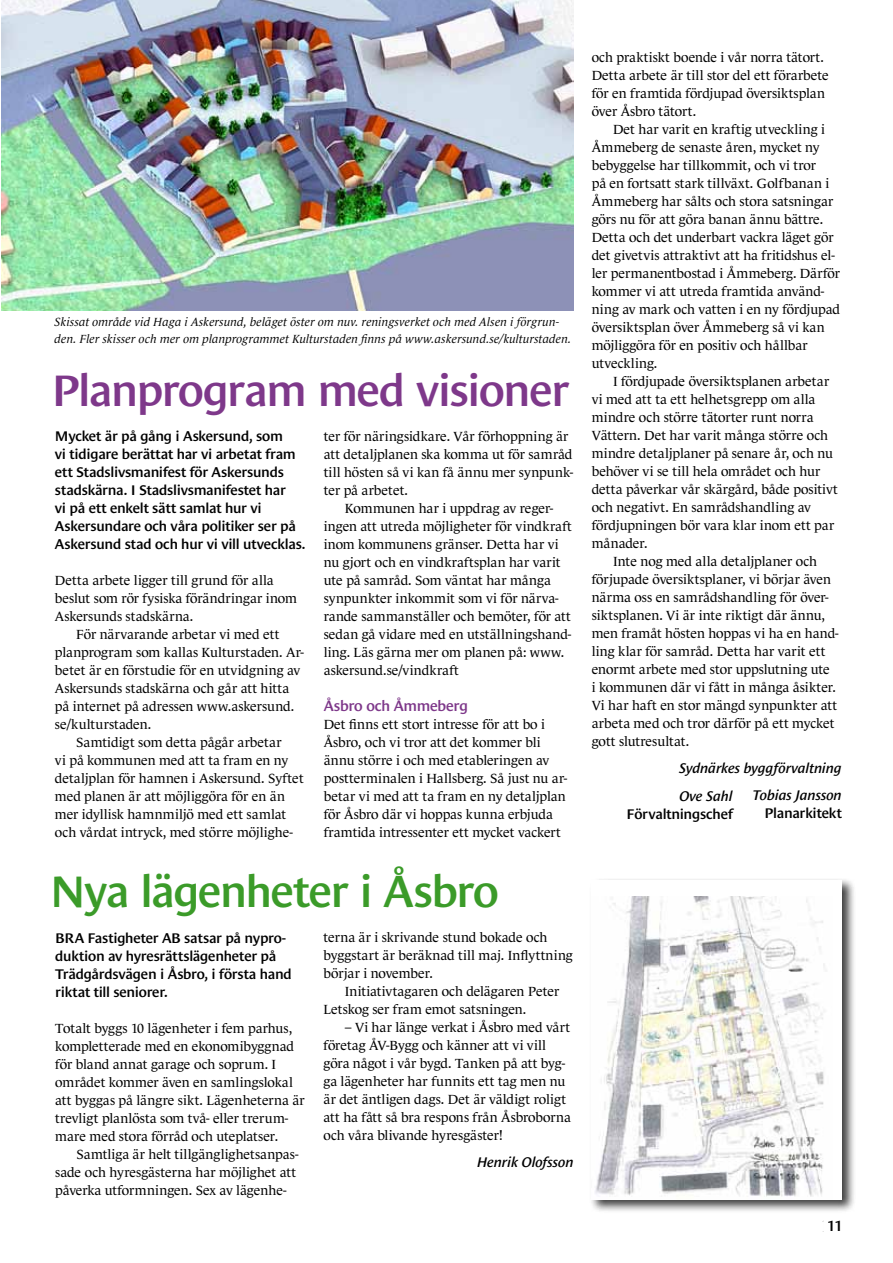
<style>
.page{position:relative;width:893px;height:1263px;background:#fff}
.page>*{position:absolute;margin:0;border:0;box-sizing:border-box;transform-origin:0 0}
.t1{font:600 45px "Le Monde Sans";letter-spacing:-.035em;color:#7e388a}
.t2{font:600 45px "Le Monde Sans";letter-spacing:-.035em;color:#3b9b29}
.t3{font:18px "Times New Roman";color:#000}
.t4{font:600 15px "Le Monde Sans";letter-spacing:-.02em;color:#7e388a}
.t5{font:600 14.25px/18px "Le Monde Sans";letter-spacing:-.02em;color:#000}
.t6{font:italic 600 14.25px/27px "Le Monde Sans";letter-spacing:-.02em;color:#000;text-align:right}
.t7{font:13.5px/18px "Le Monde Journal";color:#000}
.t8{font:italic 12px/16.5px "Le Monde Journal";letter-spacing:.005em;color:#000}
.s1{font-family:"Le Monde Sans";font-weight:600;font-size:15px}
</style>
<div class="page">
<div style="left:589px;top:877px;width:267px;height:336px;background:#000;opacity:.75"></div>
<div style="left:592px;top:880px;width:250px;height:319px;background:#fff"></div>
<img style="left:595px;top:896px;width:230px;height:301px">
<img style="left:1px;top:0;width:573px;height:311px">
<p class="t8" style="left:55px;top:314px;width:518px">Skissat område vid Haga i Askersund, beläget öster om nuv. reningsverket och med Alsen i förgrun&shy;den. Fler skisser och mer om planprogrammet Kulturstaden finns på www.askersund.se/kulturstaden.</p>
<h1 class="t1" style="left:51px;top:365px;width:520px">Planprogram med visioner</h1>
<p class="t7" style="left:324px;top:427px;width:251px">ter för näringsidkare. Vår förhoppning är att detaljplanen ska komma ut för samråd till hösten så vi kan få ännu mer synpunk&shy;ter på arbetet.</p>
<p class="t7" style="left:324px;top:499px;width:250px;text-indent:21px">Kommunen har i uppdrag av reger&shy;ingen att utreda möjligheter för vindkraft inom kommunens gränser. Detta har vi nu gjort och en vindkraftsplan har varit ute på samråd. Som väntat har många synpunkter inkommit som vi för närva&shy;rande sammanställer och bemöter, för att sedan gå vidare med en utställningshand&shy;ling. Läs gärna mer om planen på: www. askersund.se/vindkraft</p>
<p class="t4" style="left:324px;top:697px;width:146px">Åsbro och Åmmeberg</p>
<p class="t7" style="left:324px;top:715px;width:245px">Det finns ett stort intresse för att bo i Åsbro, och vi tror att det kommer bli ännu större i och med etableringen av postterminalen i Hallsberg. Så just nu ar&shy;betar vi med att ta fram en ny detaljplan för Åsbro där vi hoppas kunna erbjuda framtida intressenter ett mycket vackert</p>
<p class="t5" style="left:55px;top:427px;width:252px">Mycket är på gång i Askersund, som<br>vi tidigare berättat har vi arbetat fram ett Stadslivsmanifest för Askersunds stadskärna. I Stadslivsmanifestet har<br>vi på ett enkelt sätt samlat hur vi Askersundare och våra politiker ser på Askersund stad och hur vi vill utvecklas.</p>
<p class="t7" style="left:55px;top:571px;width:244px">Detta arbete ligger till grund för alla beslut som rör fysiska förändringar inom<br>Askersunds stadskärna.</p>
<p class="t7" style="left:76px;top:625px;width:205px">För närvarande arbetar vi med ett</p>
<p class="t7" style="left:55px;top:643px;width:251px">planprogram som kallas Kulturstaden. Ar-</p>
<p class="t7" style="left:55px;top:661px;width:247px">betet är en förstudie för en utvidgning av</p>
<p class="t7" style="left:55px;top:679px;width:236px">Askersunds stadskärna och går att hitta</p>
<p class="t7" style="left:55px;top:697px;width:241px">på internet på adressen www.askersund.</p>
<p class="t7" style="left:55px;top:715px;width:98px">se/kulturstaden.</p>
<p class="t7" style="left:76px;top:733px;width:207px">Samtidigt som detta pågår arbetar</p>
<p class="t7" style="left:55px;top:751px;width:235px">vi på kommunen med att ta fram en ny</p>
<p class="t7" style="left:55px;top:769px;width:250px">detaljplan för hamnen i Askersund. Syftet</p>
<p class="t7" style="left:55px;top:787px;width:231px">med planen är att möjliggöra för en än</p>
<p class="t7" style="left:55px;top:805px;width:233px">mer idyllisk hamnmiljö med ett samlat</p>
<p class="t7" style="left:55px;top:823px;width:240px">och vårdat intryck, med större möjlighe-</p>
<h1 class="t2" style="left:50px;top:866px;width:450px">Nya lägenheter i Åsbro</h1>
<p class="t7" style="left:323px;top:928px;width:251px">terna är i skrivande stund bokade och byggstart är beräknad till maj. Inflyttning börjar i november.</p>
<p class="t7" style="left:323px;top:982px;width:237px;text-indent:21px">Initiativtagaren och delägaren Peter<br>Letskog ser fram emot satsningen.</p>
<p class="t7" style="left:323px;top:1018px;width:249px;text-indent:21px">– Vi har länge verkat i Åsbro med vårt företag ÅV-Bygg och känner att vi vill göra något i vår bygd. Tanken på att byg&shy;ga lägenheter har funnits ett tag men nu är det äntligen dags. Det är väldigt roligt att ha fått så bra respons från Åsbroborna och våra blivande hyresgäster!</p>
<p class="t6" style="left:477px;top:1149px;width:98px">Henrik Olofsson</p>
<p class="t5" style="left:55px;top:929px;width:238px">BRA Fastigheter AB satsar på nypro&shy;duktion av hyresrättslägenheter på Trädgårdsvägen i Åsbro, i första hand riktat till seniorer.</p>
<p class="t7" style="left:55px;top:1019px;width:251px">Totalt byggs 10 lägenheter i fem parhus, kompletterade med en ekonomibyggnad för bland annat garage och soprum. I området kommer även en samlingslokal att byggas på längre sikt. Lägenheterna är trevligt planlösta som två- eller trerum&shy;mare med stora förråd och uteplatser.</p>
<p class="t7" style="left:55px;top:1145px;width:245px;text-indent:21px">Samtliga är helt tillgänglighetsanpas&shy;sade och hyresgästerna har möjlighet att påverka utformningen. Sex av lägenhe-</p>
<p class="t7" style="left:592px;top:49px;width:239px">och praktiskt boende i vår norra tätort.<br>Detta arbete är till stor del ett förarbete för en framtida fördjupad översiktsplan över Åsbro tätort.</p>
<p class="t7" style="left:592px;top:121px;width:250px;text-indent:21px">Det har varit en kraftig utveckling i Åmmeberg de senaste åren, mycket ny bebyggelse har tillkommit, och vi tror<br>på en fortsatt stark tillväxt. Golfbanan i Åmmeberg har sålts och stora satsningar görs nu för att göra banan ännu bättre.<br>Detta och det underbart vackra läget gör det givetvis attraktivt att ha fritidshus el&shy;ler permanentbostad i Åmmeberg. Därför kommer vi att utreda framtida använd&shy;ning av mark och vatten i en ny fördjupad översiktsplan över Åmmeberg så vi kan möjliggöra för en positiv och hållbar utveckling.</p>
<p class="t7" style="left:613px;top:373px;width:218px">I fördjupade översiktsplanen arbetar</p>
<p class="t7" style="left:592px;top:391px;width:225px">vi med att ta ett helhetsgrepp om alla</p>
<p class="t7" style="left:592px;top:408px;width:223px">mindre och större tätorter runt norra</p>
<p class="t7" style="left:592px;top:426px;width:238px">Vättern. Det har varit många större och</p>
<p class="t7" style="left:592px;top:444px;width:243px">mindre detaljplaner på senare år, och nu</p>
<p class="t7" style="left:592px;top:462px;width:230px">behöver vi se till hela området och hur</p>
<p class="t7" style="left:592px;top:480px;width:248px">detta påverkar vår skärgård, både positivt</p>
<p class="t7" style="left:592px;top:498px;width:221px">och negativt. En samrådshandling av</p>
<p class="t7" style="left:592px;top:516px;width:244px">fördjupningen bör vara klar inom ett par</p>
<p class="t7" style="left:592px;top:534px;width:57px">månader.</p>
<p class="t7" style="left:613px;top:552px;width:206px">Inte nog med alla detaljplaner och</p>
<p class="t7" style="left:592px;top:570px;width:241px">förjupade översiktsplaner, vi börjar även</p>
<p class="t7" style="left:592px;top:588px;width:238px">närma oss en samrådshandling för över-</p>
<p class="t7" style="left:592px;top:606px;width:235px">siktsplanen. Vi är inte riktigt där ännu,</p>
<p class="t7" style="left:592px;top:624px;width:248px">men framåt hösten hoppas vi ha en hand-</p>
<p class="t7" style="left:592px;top:642px;width:235px">ling klar för samråd. Detta har varit ett</p>
<p class="t7" style="left:592px;top:660px;width:240px">enormt arbete med stor uppslutning ute</p>
<p class="t7" style="left:592px;top:678px;width:246px">i kommunen där vi fått in många åsikter.</p>
<p class="t7" style="left:592px;top:696px;width:247px">Vi har haft en stor mängd synpunkter att</p>
<p class="t7" style="left:592px;top:714px;width:244px">arbeta med och tror därför på ett mycket</p>
<p class="t7" style="left:592px;top:732px;width:99px">gott slutresultat.</p>
<p class="t6" style="left:679px;top:755px;width:164px">Sydnärkes byggförvaltning<br>Tobias Jansson</p>
<p class="t5" style="left:764px;top:804px;width:79px">Planarkitekt</p>
<p class="t6" style="left:679px;top:782px;width:55px">Ove Sahl</p>
<p class="t5" style="left:627px;top:805px;width:108px">Förvaltningschef</p>
<h2 class="t3" style="left:821px;top:1216px;width:23px">11<span class="s1">11</span></h2>
</div>
